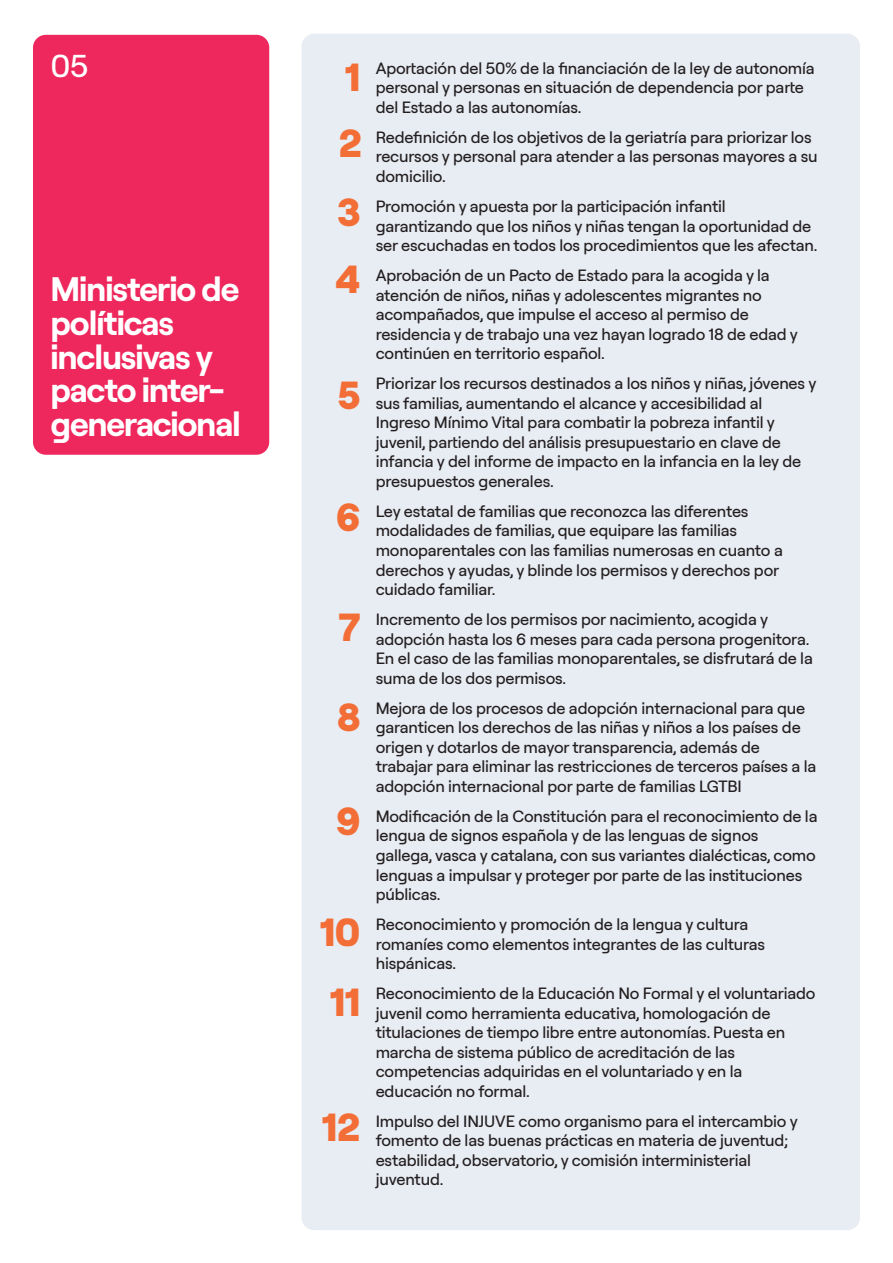
<style>
.page{position:relative;width:893px;height:1263px;background:#fff}
.page>*{position:absolute;margin:0;border:0;box-sizing:border-box;transform-origin:0 0}
.t1{font:800 39px/65.8px "Roobert";color:#f26e36}
.t2{font:700 34.05px/33.6px "Roobert";letter-spacing:-.03em;color:#fff}
.t3{font:500 31.5px "Roobert";color:#fff}
.t4{font:500 16.35px/19.5px "Roobert";letter-spacing:-.01em;color:#231f20}
</style>
<div class="page">
<div style="left:33px;top:35px;width:236px;height:420px;background:#ee275c;border-radius:13px"></div>
<div style="left:302px;top:34px;width:558px;height:1196px;background:#e8ecf3;border-radius:13px"></div>
<h3 class="t3" style="left:51px;top:44px;width:39px">05</h3>
<h2 class="t2" style="left:51px;top:269px;width:192px">Ministerio de políticas inclusivas y pacto inter&shy;generacional</h2>
<h1 class="t1" style="left:339px;top:42px;width:25px">1<br>2</h1>
<h1 class="t1" style="left:335px;top:176px;width:26px;line-height:67.1px">3<br>4</h1>
<h1 class="t1" style="left:338px;top:360px;width:24px">5</h1>
<h1 class="t1" style="left:336px;top:481px;width:26px">6</h1>
<h1 class="t1" style="left:339px;top:592px;width:23px">7</h1>
<h1 class="t1" style="left:337px;top:681px;width:25px">8</h1>
<h1 class="t1" style="left:336px;top:785px;width:26px">9</h1>
<h1 class="t1" style="left:320px;top:895px;width:42px;line-height:69.8px">10<br>11</h1>
<h1 class="t1" style="left:322px;top:1091px;width:40px">12</h1>
<p class="t4" style="left:376px;top:57px;width:440px">Aportación del 50% de la financiación de la ley de autonomía personal y personas en situación de dependencia por parte del Estado a las autonomías.</p>
<p class="t4" style="left:376px;top:126px;width:444px">Redefinición de los objetivos de la geriatría para priorizar los recursos y personal para atender a las personas mayores a su domicilio.</p>
<p class="t4" style="left:376px;top:196px;width:443px">Promoción y apuesta por la participación infantil garantizando que los niños y niñas tengan la oportunidad de ser escuchadas en todos los procedimientos que les afectan.</p>
<p class="t4" style="left:376px;top:265px;width:424px">Aprobación de un Pacto de Estado para la acogida y la atención de niños, niñas y adolescentes migrantes no acompañados, que impulse el acceso al permiso de residencia y de trabajo una vez hayan logrado 18 de edad y continúen en territorio español.</p>
<p class="t4" style="left:376px;top:373px;width:442px">Priorizar los recursos destinados a los niños y niñas, jóvenes y sus familias, aumentando el alcance y accesibilidad al Ingreso Mínimo Vital para combatir la pobreza infantil y juvenil, partiendo del análisis presupuestario en clave de infancia y del informe de impacto en la infancia en la ley de presupuestos generales.</p>
<p class="t4" style="left:376px;top:500px;width:409px">Ley estatal de familias que reconozca las diferentes modalidades de familias, que equipare las familias monoparentales con las familias numerosas en cuanto a derechos y ayudas, y blinde los permisos y derechos por cuidado familiar.</p>
<p class="t4" style="left:376px;top:609px;width:439px">Incremento de los permisos por nacimiento, acogida y adopción hasta los 6 meses para cada persona progenitora.<br>En el caso de las familias monoparentales, se disfrutará de la suma de los dos permisos.</p>
<p class="t4" style="left:376px;top:697px;width:442px">Mejora de los procesos de adopción internacional para que garanticen los derechos de las niñas y niños a los países de origen y dotarlos de mayor transparencia, además de trabajar para eliminar las restricciones de terceros países a la adopción internacional por parte de familias LGTBI</p>
<p class="t4" style="left:376px;top:805px;width:443px">Modificación de la Constitución para el reconocimiento de la lengua de signos española y de las lenguas de signos gallega, vasca y catalana, con sus variantes dialécticas, como lenguas a impulsar y proteger por parte de las instituciones públicas.</p>
<p class="t4" style="left:376px;top:913px;width:391px">Reconocimiento y promoción de la lengua y cultura romaníes como elementos integrantes de las culturas hispánicas.</p>
<p class="t4" style="left:376px;top:983px;width:441px">Reconocimiento de la Educación No Formal y el voluntariado juvenil como herramienta educativa, homologación de titulaciones de tiempo libre entre autonomías. Puesta en marcha de sistema público de acreditación de las competencias adquiridas en el voluntariado y en la educación no formal.</p>
<p class="t4" style="left:376px;top:1110px;width:424px">Impulso del INJUVE como organismo para el intercambio y fomento de las buenas prácticas en materia de juventud; estabilidad, observatorio, y comisión interministerial juventud.</p>
</div>
